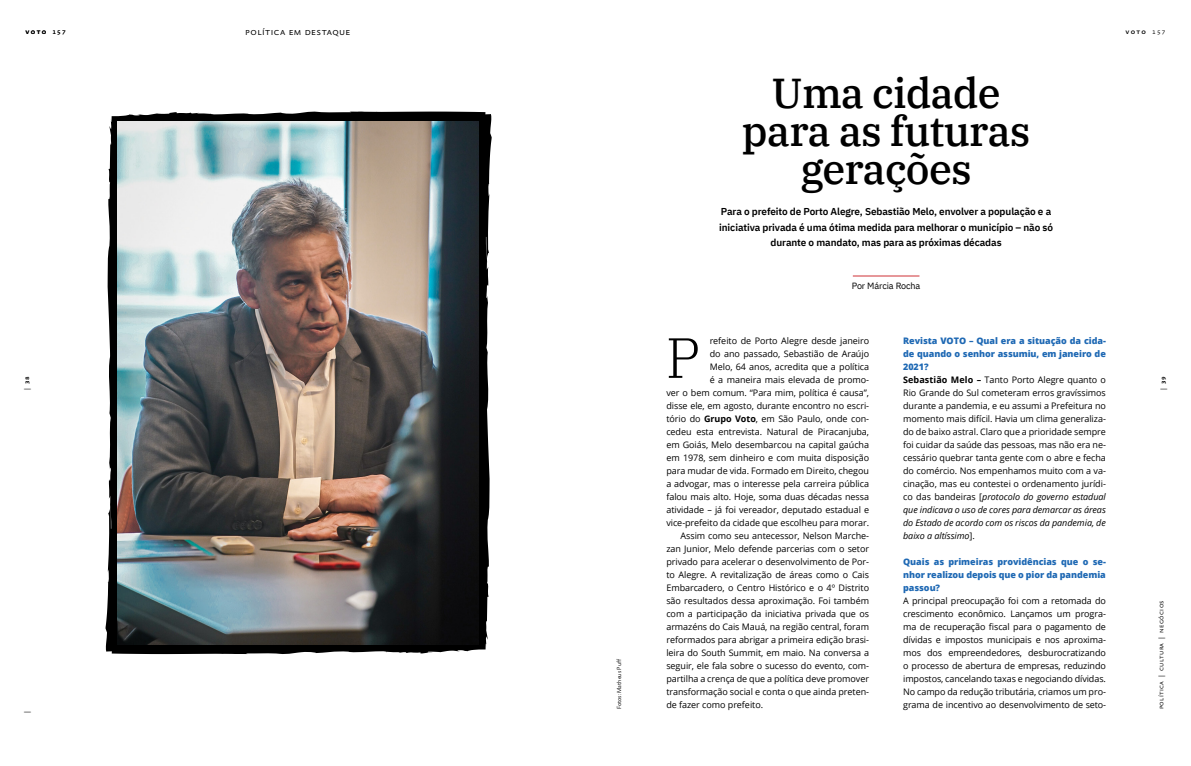
<style>
.page{position:relative;width:1191px;height:766px;background:#fff}
.page>*{position:absolute;margin:0;border:0;box-sizing:border-box;transform-origin:0 0}
.t1{font:300 56.5px "IBM Plex Serif";color:#000}
.t2{font:500 41.6px/38.1px "IBM Plex Serif";letter-spacing:-.02em;color:#000;text-align:center}
.t3{font:600 10px/15.4px "IBM Plex Sans Arabic";letter-spacing:-.01em;color:#000;text-align:center}
.t4{font:10px "Absara Sans TF Light SC";letter-spacing:.04em;color:#000}
.t5{font:9px/13px "Open Sans";letter-spacing:-.005em;color:#000}
.t6{font:800 9px/13px "Open Sans";letter-spacing:-.005em;color:#1f69b4;text-align:justify}
.t7{font:9px "IBM Plex Sans Arabic";letter-spacing:-.01em;color:#000}
.t8{font:7px "Absara Sans TF Light SC";letter-spacing:.04em;color:#000}
.t9{font:7px "Absara Sans TF Medium SC";letter-spacing:.19em;color:#000}
.t10{font:300 6px "Absara Sans";color:#000}
.s1{font-family:"Absara Sans TF Light SC"}
.s2{font-weight:800;color:#1f69b4}
.s3{font-weight:700}
.s4{font-style:italic}
</style>
<div class="page">
<svg style="left:107px;top:111px;width:385px;height:543px;fill:#000"></svg>
<img style="left:117px;top:122px;width:361px;height:522px">
<hr style="left:853px;top:275px;width:66px;height:1px;background:#ce3136">
<p class="t9" style="left:25px;top:28px;width:42px">voto <span class="s1">157</span></p>
<p class="t4" style="left:245px;top:27px;width:107px">política em destaque</p>
<h2 class="t2" style="left:742px;top:71px;width:290px">Uma cidade para as futuras gerações</h2>
<p class="t3" style="left:719px;top:204px;width:335px">Para o prefeito de Porto Alegre, Sebastião Melo, envolver a população e a iniciativa privada é uma ótima medida para melhorar o município – não só durante o mandato, mas para as próximas décadas</p>
<p class="t7" style="left:852px;top:280px;width:70px">Por Márcia Rocha</p>
<p class="t9" style="left:1125px;top:28px;width:42px">voto <span class="s1">157</span></p>
<p class="t5" style="left:903px;top:334px;width:204px"><span class="s2">Revista VOTO – Qual era a situação da cida&shy;de quando o senhor assumiu, em janeiro de 2021?<br></span><span class="s3">Sebastião Melo –</span> Tanto Porto Alegre quanto o Rio Grande do Sul cometeram erros gravíssimos durante a pandemia, e eu assumi a Prefeitura no momento mais difícil. Havia um clima generaliza&shy;do de baixo astral. Claro que a prioridade sempre foi cuidar da saúde das pessoas, mas não era ne&shy;cessário quebrar tanta gente com o abre e fecha do comércio. Nos empenhamos muito com a va&shy;cinação, mas eu contestei o ordenamento jurídi&shy;co das bandeiras [<span class="s4">protocolo do governo estadual que indicava o uso de cores para demarcar as áreas do Estado de acordo com os riscos da pandemia, de baixo a altíssimo</span>].</p>
<p class="t6" style="left:903px;top:555px;width:204px">Quais as primeiras providências que o se&shy;nhor realizou depois que o pior da pandemia passou?</p>
<p class="t5" style="left:903px;top:594px;width:204px;text-align:justify">A principal preocupação foi com a retomada do crescimento econômico. Lançamos um progra&shy;ma de recuperação fiscal para o pagamento de dívidas e impostos municipais e nos aproxima&shy;mos dos empreendedores, desburocratizando o processo de abertura de empresas, reduzindo impostos, cancelando taxas e negociando dívidas.<br>No campo da redução tributária, criamos um pro&shy;grama de incentivo ao desenvolvimento de seto-</p>
<p class="t5" style="left:709px;top:334px;width:161px">refeito de Porto Alegre desde janeiro</p>
<p class="t5" style="left:709px;top:347px;width:161px">do ano passado, Sebastião de Araújo</p>
<p class="t5" style="left:709px;top:360px;width:161px">Melo, 64 anos, acredita que a política</p>
<p class="t5" style="left:709px;top:373px;width:161px">é a maneira mais elevada de promo-</p>
<p class="t5" style="left:666px;top:386px;width:204px">ver o bem comum. “Para mim, política é causa”,</p>
<p class="t5" style="left:666px;top:399px;width:204px">disse ele, em agosto, durante encontro no escri-</p>
<p class="t5" style="left:666px;top:412px;width:204px">tório do <span class="s3">Grupo Voto</span>, em São Paulo, onde con-</p>
<p class="t5" style="left:666px;top:425px;width:204px">cedeu esta entrevista. Natural de Piracanjuba,</p>
<p class="t5" style="left:666px;top:438px;width:204px">em Goiás, Melo desembarcou na capital gaúcha</p>
<p class="t5" style="left:666px;top:451px;width:204px">em 1978, sem dinheiro e com muita disposição</p>
<p class="t5" style="left:666px;top:464px;width:204px">para mudar de vida. Formado em Direito, chegou</p>
<p class="t5" style="left:666px;top:477px;width:204px">a advogar, mas o interesse pela carreira pública</p>
<p class="t5" style="left:666px;top:490px;width:204px">falou mais alto. Hoje, soma duas décadas nessa</p>
<p class="t5" style="left:666px;top:503px;width:204px">atividade – já foi vereador, deputado estadual e</p>
<p class="t5" style="left:666px;top:516px;width:204px">vice-prefeito da cidade que escolheu para morar.</p>
<p class="t5" style="left:680px;top:529px;width:190px">Assim como seu antecessor, Nelson Marche-</p>
<p class="t5" style="left:666px;top:542px;width:204px">zan Junior, Melo defende parcerias com o setor</p>
<p class="t5" style="left:666px;top:555px;width:204px">privado para acelerar o desenvolvimento de Por-</p>
<p class="t5" style="left:666px;top:568px;width:204px">to Alegre. A revitalização de áreas como o Cais</p>
<p class="t5" style="left:666px;top:581px;width:204px">Embarcadero, o Centro Histórico e o 4º Distrito</p>
<p class="t5" style="left:666px;top:594px;width:204px">são resultados dessa aproximação. Foi também</p>
<p class="t5" style="left:666px;top:607px;width:204px">com a participação da iniciativa privada que os</p>
<p class="t5" style="left:666px;top:620px;width:204px">armazéns do Cais Mauá, na região central, foram</p>
<p class="t5" style="left:666px;top:633px;width:204px">reformados para abrigar a primeira edição brasi-</p>
<p class="t5" style="left:666px;top:646px;width:204px">leira do South Summit, em maio. Na conversa a</p>
<p class="t5" style="left:666px;top:659px;width:204px">seguir, ele fala sobre o sucesso do evento, com-</p>
<p class="t5" style="left:666px;top:672px;width:204px">partilha a crença de que a política deve promover</p>
<p class="t5" style="left:666px;top:685px;width:204px">transformação social e conta o que ainda preten-</p>
<p class="t5" style="left:666px;top:698px;width:98px">de fazer como prefeito.</p>
<h1 class="t1" style="left:666px;top:315px;width:36px">P</h1>
<p class="t9" style="left:23px;top:389px;width:15px;rotate:-90deg"><span class="s1">|</span> 38</p>
<p class="t9" style="left:1159px;top:389px;width:15px;rotate:-90deg"><span class="s1">|</span> 39</p>
<p class="t8" style="left:1157px;top:709px;width:110px;rotate:-90deg">política | cultura | negócios</p>
<p class="t10" style="left:616px;top:709px;width:52px;rotate:-90deg">Fotos: Matheus Puff</p>
<p class="t8" style="left:23px;top:713px;width:3px;rotate:-90deg">|</p>
</div>
